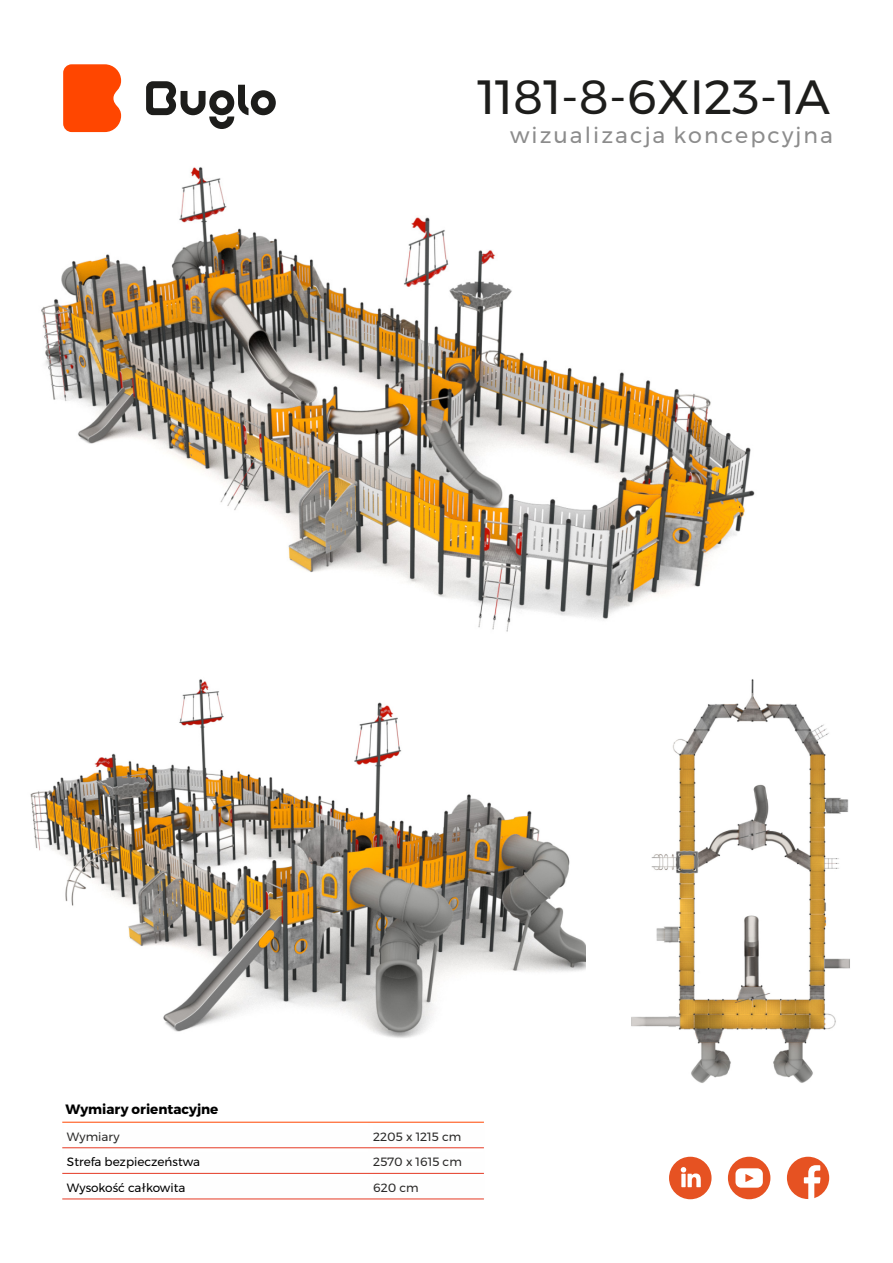
<style>
.page{position:relative;width:893px;height:1263px;background:#fff}
.page>*{position:absolute;margin:0;border:0;box-sizing:border-box;transform-origin:0 0}
.t1{font:48px "Montserrat";color:#1d1d1b}
.t2{font:22.05px "Montserrat";letter-spacing:.095em;color:#8c8c8c}
.t3{font:700 13.5px "Montserrat";color:#000}
.t4{font:12px "Montserrat";color:#000}
.t5{font:12px "Montserrat";color:#2b2a29}
</style>
<div class="page">
<img style="left:30px;top:679px;width:556px;height:359px">
<img style="left:41px;top:114px;width:714px;height:518px">
<img style="left:631px;top:679px;width:219px;height:404px">
<svg style="left:146px;top:81px;width:130px;height:48px"></svg>
<svg style="left:63px;top:64px;width:58px;height:68px;background:#ff5313"></svg>
<div style="left:669px;top:1157px;width:42px;height:42px;background:#e65222;border-radius:50%"></div>
<svg style="left:681px;top:1167px;width:20px;height:20px"></svg>
<div style="left:787px;top:1157px;width:42px;height:42px;background:#e65222;border-radius:50%"></div>
<svg style="left:804px;top:1165px;width:16px;height:34px"></svg>
<div style="left:728px;top:1157px;width:42px;height:42px;background:#e65222;border-radius:50%"></div>
<svg style="left:735px;top:1168px;width:28px;height:20px"></svg>
<hr style="left:62px;top:1198px;width:422px;height:1px;background:#e53924">
<hr style="left:62px;top:1173px;width:422px;height:1px;background:#e53924">
<hr style="left:62px;top:1147px;width:422px;height:1px;background:#e53924">
<hr style="left:62px;top:1122px;width:422px;height:1px;background:#ff4600">
<h1 class="t1" style="left:477px;top:68px;width:354px">1181-8-6XI23-1A</h1>
<h2 class="t2" style="left:510px;top:121px;width:324px">wizualizacja koncepcyjna</h2>
<p class="t3" style="left:65px;top:1101px;width:154px">Wymiary orientacyjne</p>
<p class="t5" style="left:67px;top:1129px;width:54px">Wymiary</p>
<p class="t5" style="left:373px;top:1129px;width:90px">2205 x 1215 cm</p>
<p class="t4" style="left:67px;top:1154px;width:135px">Strefa bezpieczeństwa</p>
<p class="t5" style="left:373px;top:1154px;width:90px">2570 x 1615 cm</p>
<p class="t4" style="left:67px;top:1180px;width:120px">Wysokość całkowita</p>
<p class="t5" style="left:373px;top:1180px;width:47px">620 cm</p>
</div>
